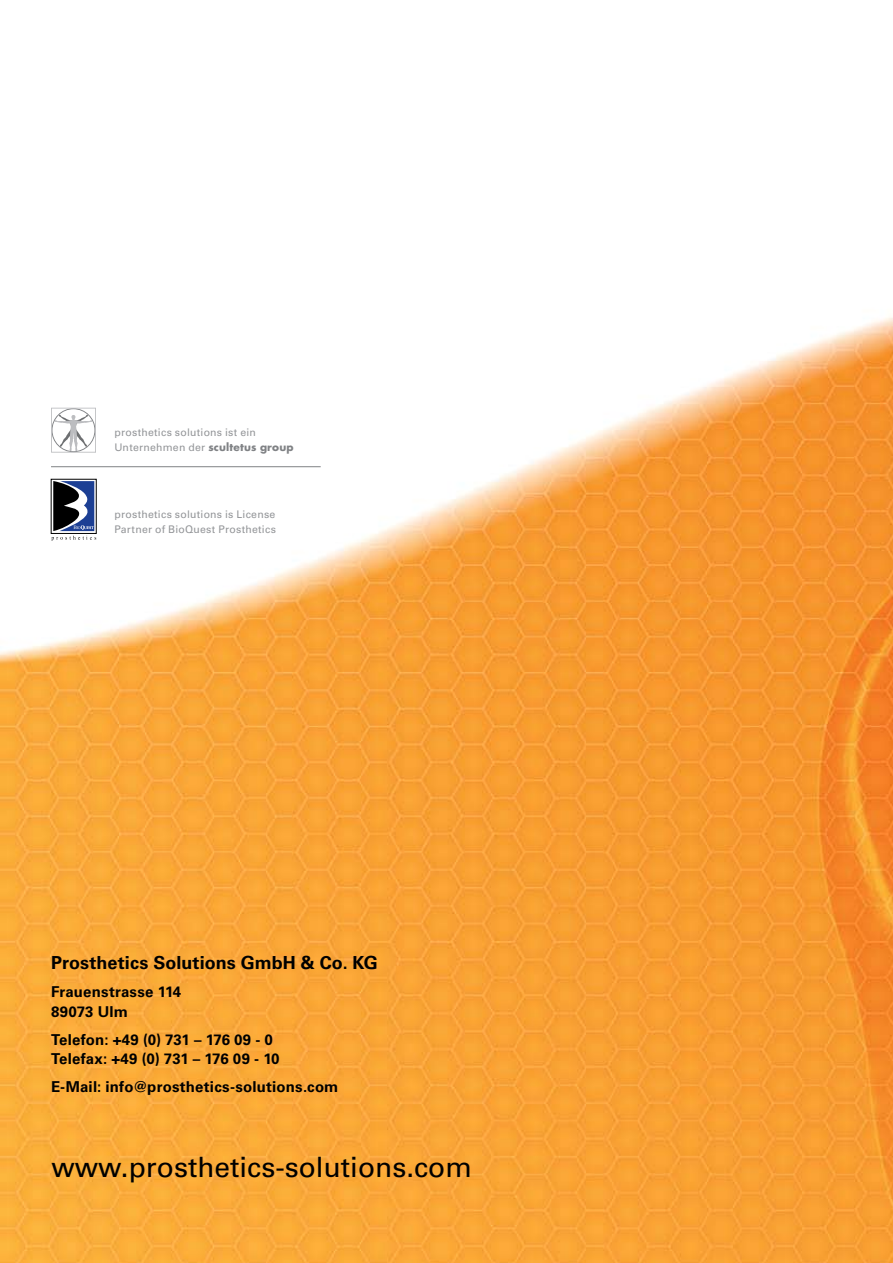
<style>
.page{position:relative;width:893px;height:1263px;background:#fff}
.page>*{position:absolute;margin:0;border:0;box-sizing:border-box;transform-origin:0 0}
.t1{font:28.05px "Univers LT Std";color:#000}
.t2{font:700 18px "Univers LT Std";letter-spacing:.005em;color:#000}
.t3{font:700 15px/19.5px "Univers LT Std";letter-spacing:.01em;color:#000}
.t4{font:10.5px/15px "Univers LT Std";letter-spacing:.02em;color:#939598}
.s1{font-family:"Futura Std";font-weight:700;color:#808285}
</style>
<div class="page">
<img style="left:0;top:317px;width:893px;height:946px">
<svg style="left:51px;top:408px;width:45px;height:45px"></svg>
<hr style="left:51px;top:466px;width:270px;height:1px;background:#808285">
<svg style="left:51px;top:481px;width:45px;height:60px"></svg>
<p class="t4" style="left:114px;top:425px;width:181px">prosthetics solutions ist ein<br>Unternehmen der <span class="s1">scultetus group</span></p>
<p class="t4" style="left:114px;top:507px;width:163px">prosthetics solutions is License<br>Partner of BioQuest Prosthetics</p>
<p class="t2" style="left:51px;top:952px;width:314px">Prosthetics Solutions GmbH &amp; Co. KG</p>
<p class="t3" style="left:51px;top:982px;width:132px">Frauenstrasse 114<br>89073 Ulm</p>
<p class="t3" style="left:51px;top:1030px;width:230px">Telefon: +49 (0) 731 – 176 09 - 0<br>Telefax: +49 (0) 731 – 176 09 - 10</p>
<p class="t3" style="left:51px;top:1077px;width:289px">E-Mail: info@prosthetics-solutions.com</p>
<h1 class="t1" style="left:51px;top:1150px;width:422px">www.prosthetics-solutions.com</h1>
</div>
